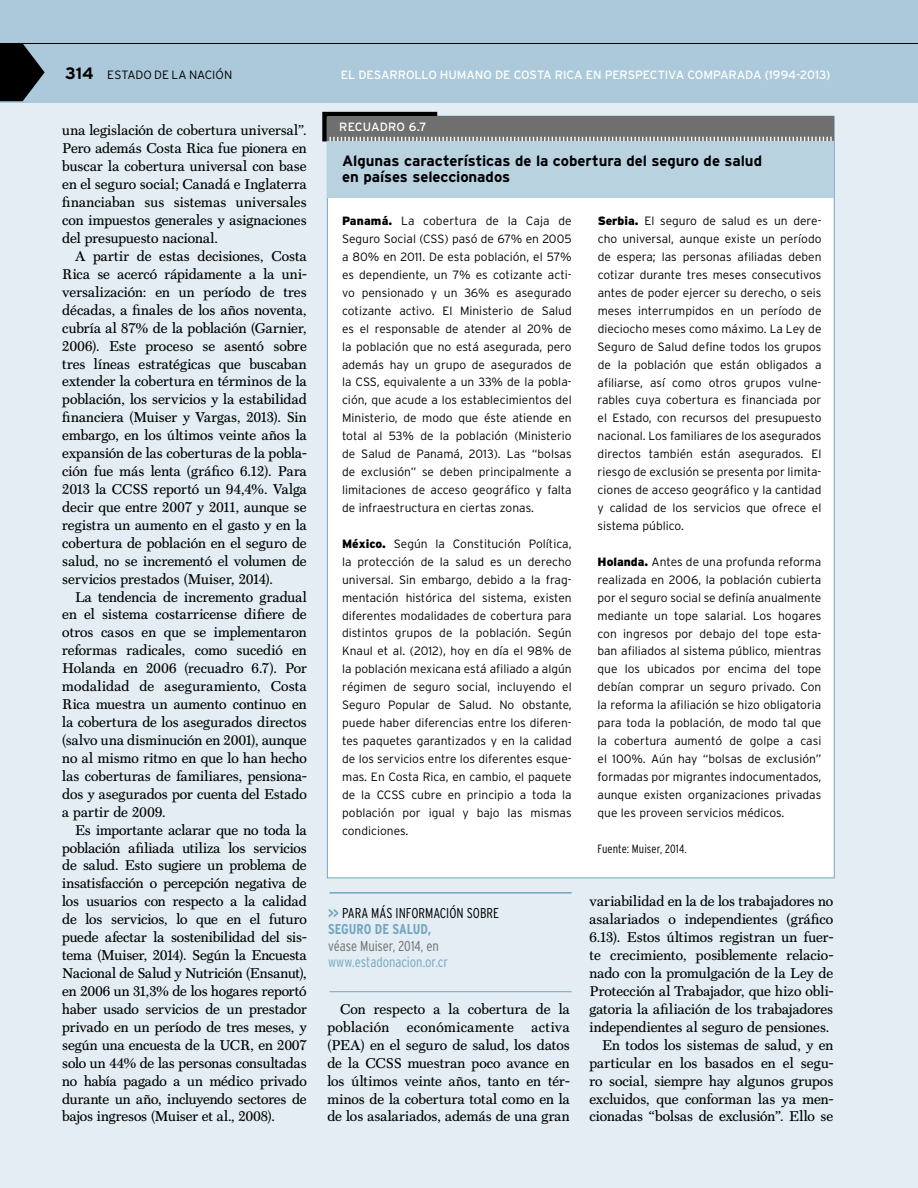
<style>
.page{position:relative;width:918px;height:1188px;background:#e3edf3}
.page>*{position:absolute;margin:0;border:0;box-sizing:border-box;transform-origin:0 0}
.t1{font:700 15px/16.5px "Interstate";letter-spacing:-.005em;color:#000}
.t2{font:14.25px/18px "Scotch Text";color:#000;text-align:justify}
.t3{font:300 condensed 14.25px/16.5px "Interstate";color:#000}
.t4{font:300 condensed 14.25px "Interstate";color:#73a6c2}
.t5{font:300 condensed 14.25px "Interstate";letter-spacing:-.005em;color:#6f6f6f}
.t6{font:300 12px/18px "Interstate";color:#000;text-align:justify}
.t7{font:12px "Interstate";letter-spacing:-.01em;color:#fff}
.t8{font:300 condensed 12px "Interstate";letter-spacing:.005em;color:#000}
.t9{font:12px "Interstate";letter-spacing:.01em;color:#fff}
.s1{font-weight:700;font-size:16.5px}
.s2{font-weight:900}
.s3{font-weight:700;color:#73a6c2}
</style>
<div class="page">
<div style="left:0;top:0;width:918px;height:102px;background:#abc9da"></div>
<hr style="left:0;top:43px;width:918px;height:1px;background:#000">
<svg style="left:0;top:44px;width:45px;height:57px"></svg>
<div style="left:327px;top:116px;width:508px;height:762px;background:#fff;border:1px solid #73a6c2"></div>
<svg style="left:322px;top:111px;width:510px;height:35px;background:#818283"></svg>
<div style="left:328px;top:141px;width:506px;height:56px;background:#b9d2e0"></div>
<hr style="left:329px;top:892px;width:243px;height:2px;background:#73a6c2">
<hr style="left:329px;top:991px;width:243px;height:1px;background:#73a6c2">
<p class="t6" style="left:65px;top:65px;width:168px"><span class="s1">314</span> ESTADO DE LA NACIÓN</p>
<p class="t7" style="left:341px;top:68px;width:491px">EL DESARROLLO HUMANO DE COSTA RICA EN PERSPECTIVA COMPARADA (1994-2013)</p>
<p class="t2" style="left:62px;top:122px;width:246px">una legislación de cobertura universal”.<br>Pero además Costa Rica fue pionera en buscar la cobertura universal con base en el seguro social; Canadá e Inglaterra financiaban sus sistemas universales con impuestos generales y asignaciones del presupuesto nacional.</p>
<p class="t2" style="left:62px;top:247px;width:246px;text-indent:13px">A partir de estas decisiones, Costa Rica se acercó rápidamente a la uni&shy;versalización: en un período de tres décadas, a finales de los años noventa, cubría al 87% de la población (Garnier, 2006). Este proceso se asentó sobre tres líneas estratégicas que buscaban extender la cobertura en términos de la población, los servicios y la estabilidad financiera (Muiser y Vargas, 2013). Sin embargo, en los últimos veinte años la expansión de las coberturas de la pobla&shy;ción fue más lenta (gráfico 6.12). Para 2013 la CCSS reportó un 94,4%. Valga decir que entre 2007 y 2011, aunque se registra un aumento en el gasto y en la cobertura de población en el seguro de salud, no se incrementó el volumen de servicios prestados (Muiser, 2014).</p>
<p class="t2" style="left:62px;top:588px;width:246px;text-indent:13px">La tendencia de incremento gradual en el sistema costarricense difiere de otros casos en que se implementaron reformas radicales, como sucedió en Holanda en 2006 (recuadro 6.7). Por modalidad de aseguramiento, Costa Rica muestra un aumento continuo en la cobertura de los asegurados directos (salvo una disminución en 2001), aunque no al mismo ritmo en que lo han hecho las coberturas de familiares, pensiona&shy;dos y asegurados por cuenta del Estado a partir de 2009.</p>
<p class="t2" style="left:62px;top:821px;width:246px;text-indent:13px">Es importante aclarar que no toda la población afiliada utiliza los servicios de salud. Esto sugiere un problema de insatisfacción o percepción negativa de los usuarios con respecto a la calidad de los servicios, lo que en el futuro puede afectar la sostenibilidad del sis&shy;tema (Muiser, 2014). Según la Encuesta Nacional de Salud y Nutrición (Ensanut), en 2006 un 31,3% de los hogares reportó haber usado servicios de un prestador privado en un período de tres meses, y según una encuesta de la UCR, en 2007 solo un 44% de las personas consultadas no había pagado a un médico privado durante un año, incluyendo sectores de bajos ingresos (Muiser et al., 2008).</p>
<p class="t9" style="left:339px;top:120px;width:89px">RECUADRO 6.7</p>
<p class="t1" style="left:342px;top:152px;width:421px">Algunas características de la cobertura del seguro de salud en países seleccionados</p>
<p class="t6" style="left:342px;top:212px;width:231px"><span class="s2">Panamá.</span> La cobertura de la Caja de Seguro Social (CSS) pasó de 67% en 2005 a 80% en 2011. De esta población, el 57% es dependiente, un 7% es cotizante acti&shy;vo pensionado y un 36% es asegurado cotizante activo. El Ministerio de Salud es el responsable de atender al 20% de la población que no está asegurada, pero además hay un grupo de asegurados de la CSS, equivalente a un 33% de la pobla&shy;ción, que acude a los establecimientos del Ministerio, de modo que éste atiende en total al 53% de la población (Ministerio de Salud de Panamá, 2013). Las “bolsas de exclusión” se deben principalmente a limitaciones de acceso geográfico y falta de infraestructura en ciertas zonas.</p>
<p class="t6" style="left:342px;top:534px;width:231px"><span class="s2">México.</span> Según la Constitución Política, la protección de la salud es un derecho universal. Sin embargo, debido a la frag&shy;mentación histórica del sistema, existen diferentes modalidades de cobertura para distintos grupos de la población. Según Knaul et al. (2012), hoy en día el 98% de la población mexicana está afiliado a algún régimen de seguro social, incluyendo el Seguro Popular de Salud. No obstante, puede haber diferencias entre los diferen&shy;tes paquetes garantizados y en la calidad de los servicios entre los diferentes esque&shy;mas. En Costa Rica, en cambio, el paquete de la CCSS cubre en principio a toda la población por igual y bajo las mismas condiciones.</p>
<p class="t6" style="left:598px;top:212px;width:225px"><span class="s2">Serbia.</span> El seguro de salud es un dere&shy;cho universal, aunque existe un período de espera; las personas afiliadas deben cotizar durante tres meses consecutivos antes de poder ejercer su derecho, o seis meses interrumpidos en un período de dieciocho meses como máximo. La Ley de Seguro de Salud define todos los grupos de la población que están obligados a afiliarse, así como otros grupos vulne&shy;rables cuya cobertura es financiada por el Estado, con recursos del presupuesto nacional. Los familiares de los asegurados directos también están asegurados. El riesgo de exclusión se presenta por limita&shy;ciones de acceso geográfico y la cantidad y calidad de los servicios que ofrece el sistema público.</p>
<p class="t6" style="left:598px;top:552px;width:225px"><span class="s2">Holanda.</span> Antes de una profunda reforma realizada en 2006, la población cubierta por el seguro social se definía anualmente mediante un tope salarial. Los hogares con ingresos por debajo del tope esta&shy;ban afiliados al sistema público, mientras que los ubicados por encima del tope debían comprar un seguro privado. Con la reforma la afiliación se hizo obligatoria para toda la población, de modo tal que la cobertura aumentó de golpe a casi el 100%. Aún hay “bolsas de exclusión” formadas por migrantes indocumentados, aunque existen organizaciones privadas que les proveen servicios médicos.</p>
<p class="t8" style="left:598px;top:842px;width:91px">Fuente: Muiser, 2014.</p>
<p class="t3" style="left:328px;top:905px;width:173px"><span class="s3">&gt;&gt;</span> PARA MÁS INFORMACIÓN SOBRE<br><span class="s3">SEGURO DE SALUD,</span></p>
<p class="t5" style="left:328px;top:938px;width:112px">véase Muiser, 2014, en</p>
<p class="t4" style="left:328px;top:954px;width:121px">www.estadonacion.or.cr</p>
<p class="t2" style="left:327px;top:1000px;width:244px;text-indent:13px">Con respecto a la cobertura de la población económicamente activa (PEA) en el seguro de salud, los datos de la CCSS muestran poco avance en los últimos veinte años, tanto en tér&shy;minos de la cobertura total como en la de los asalariados, además de una gran</p>
<p class="t2" style="left:590px;top:892px;width:245px;text-align:right">variabilidad en la de los trabajadores no asalariados o independientes (gráfico 6.13). Estos últimos registran un fuer&shy;te crecimiento, posiblemente relacio&shy;nado con la promulgación de la Ley de Protección al Trabajador, que hizo obli&shy;gatoria la afiliación de los trabajadores independientes al seguro de pensiones.<br>En todos los sistemas de salud, y en particular en los basados en el segu&shy;ro social, siempre hay algunos grupos excluidos, que conforman las ya men&shy;cionadas “bolsas de exclusión”. Ello se</p>
</div>
